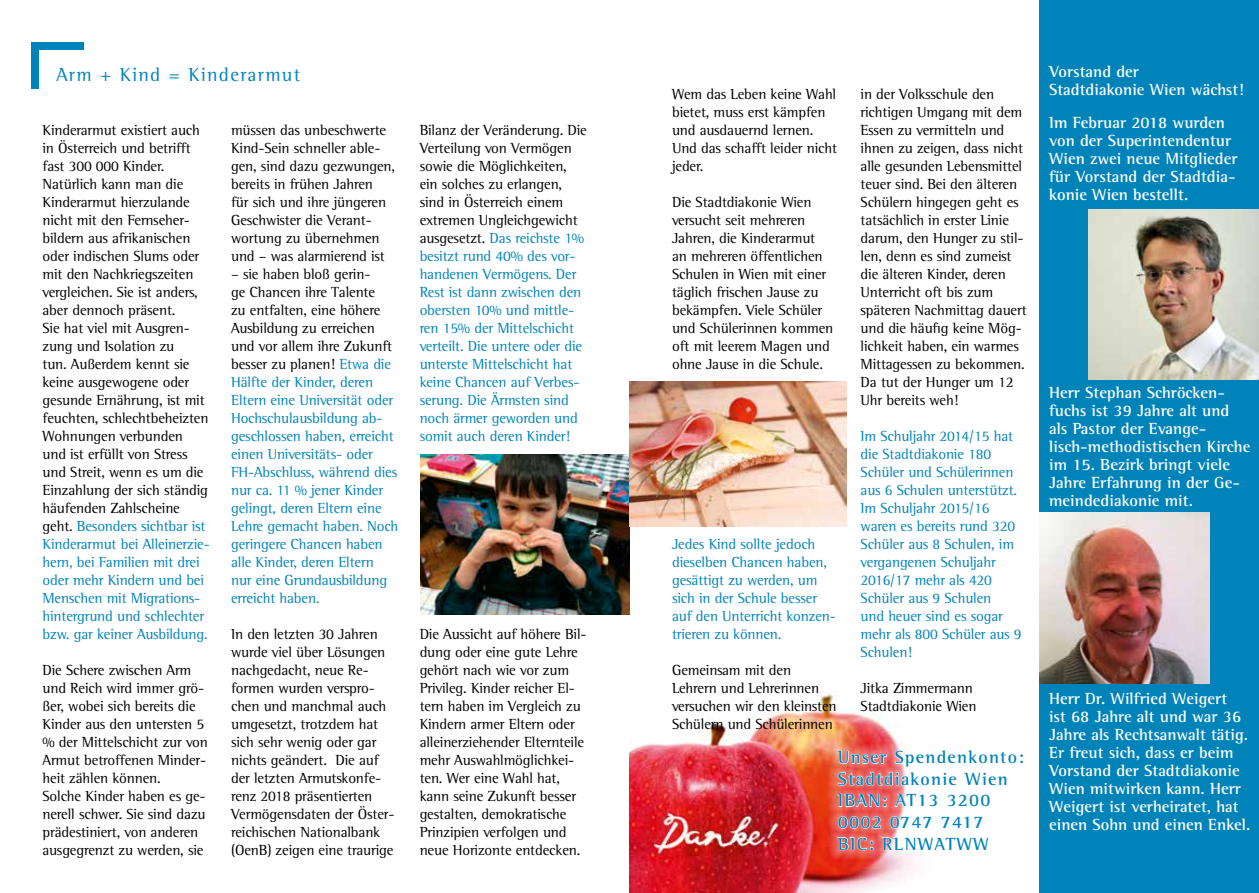
<style>
.page{position:relative;width:1259px;height:893px;background:#fff}
.page>*{position:absolute;margin:0;border:0;box-sizing:border-box;transform-origin:0 0}
.t1{font:19.5px "Rotis Semi Serif Std";letter-spacing:.07em;color:#0083b9}
.t2{font:700 18px/21.6px "Rotis Semi Serif Std";letter-spacing:.07em;color:#0083b9}
.t3{font:700 16.5px/18px "Rotis Semi Serif Std";color:#fff}
.t4{font:15px/18px "Rotis Semi Serif Std";letter-spacing:-.01em;color:#000}
.t5{font:15px/18px "Rotis Semi Serif Std";letter-spacing:-.01em;color:#0083b9}
.s1{color:#0083b9}
.s2{color:#000}
</style>
<div class="page">
<img style="left:629px;top:693px;width:285px;height:200px">
<div style="left:31px;top:42px;width:8px;height:47px;background:#0083b9"></div>
<div style="left:32px;top:42px;width:52px;height:8px;background:#0083b9"></div>
<div style="left:1039px;top:0;width:220px;height:893px;background:#0083b9"></div>
<div style="left:827px;top:739px;width:207px;height:121px;background:#fff;opacity:.75"></div>
<svg style="left:837px;top:750px;width:186px;height:57px"></svg>
<svg style="left:838px;top:816px;width:43px;height:13px"></svg>
<svg style="left:890px;top:816px;width:42px;height:13px"></svg>
<svg style="left:941px;top:816px;width:42px;height:13px"></svg>
<svg style="left:837px;top:836px;width:36px;height:15px"></svg>
<svg style="left:881px;top:835px;width:108px;height:20px"></svg>
<img style="left:1089px;top:209px;width:170px;height:170px">
<img style="left:1039px;top:513px;width:170px;height:170px">
<img style="left:420px;top:454px;width:209px;height:160px">
<img style="left:629px;top:382px;width:217px;height:145px">
<h1 class="t1" style="left:56px;top:63px;width:245px">Arm + Kind = Kinderarmut</h1>
<p class="t4" style="left:43px;top:121px;width:169px">Kinderarmut existiert auch in Österreich und betrifft fast 300 000 Kinder.<br>Natürlich kann man die<br>Kinderarmut hierzulande nicht mit den Fernseher&shy;bildern aus afrikanischen oder indischen Slums oder mit den Nachkriegszeiten vergleichen. Sie ist anders, aber dennoch präsent.<br>Sie hat viel mit Ausgren&shy;zung und Isolation zu<br>tun. Außerdem kennt sie keine ausgewogene oder gesunde Ernährung, ist mit feuchten, schlechtbeheizten<br>Wohnungen verbunden und ist erfüllt von Stress und Streit, wenn es um die<br>Einzahlung der sich ständig häufenden Zahlscheine geht. <span class="s1">Besonders sichtbar ist<br>Kinderarmut bei Alleinerzie&shy;hern, bei Familien mit drei oder mehr Kindern und bei<br>Menschen mit Migrations&shy;hintergrund und schlechter bzw. gar keiner Ausbildung.</span></p>
<p class="t4" style="left:43px;top:661px;width:167px">Die Schere zwischen Arm und Reich wird immer grö&shy;ßer, wobei sich bereits die<br>Kinder aus den untersten 5 % der Mittelschicht zur von<br>Armut betroffenen Minder&shy;heit zählen können.<br>Solche Kinder haben es ge&shy;nerell schwer. Sie sind dazu prädestiniert, von anderen ausgegrenzt zu werden, sie</p>
<p class="t4" style="left:231px;top:121px;width:166px">müssen das unbeschwerte<br>Kind-Sein schneller able&shy;gen, sind dazu gezwungen, bereits in frühen Jahren<br>für sich und ihre jüngeren<br>Geschwister die Verant&shy;wortung zu übernehmen und – was alarmierend ist</p>
<p class="t5" style="left:231px;top:265px;width:169px"><span class="s2">– sie haben bloß gerin-<br>ge Chancen ihre Talente<br>zu entfalten, eine höhere<br>Ausbildung zu erreichen und vor allem ihre Zukunft besser zu planen!</span> Etwa die<br>Hälfte der Kinder, deren<br>Eltern eine Universität oder<br>Hochschulausbildung ab&shy;geschlossen haben, erreicht einen Universitäts- oder<br>FH-Abschluss, während dies nur ca. 11 % jener Kinder gelingt, deren Eltern eine<br>Lehre gemacht haben. Noch geringere Chancen haben alle Kinder, deren Eltern<br>nur eine Grundausbildung erreicht haben.</p>
<p class="t4" style="left:231px;top:625px;width:165px">In den letzten 30 Jahren wurde viel über Lösungen nachgedacht, neue Re&shy;formen wurden verspro&shy;chen und manchmal auch umgesetzt, trotzdem hat sich sehr wenig oder gar nichts geändert. Die auf der letzten Armutskonfe&shy;renz 2018 präsentierten<br>Vermögensdaten der Öster&shy;reichischen Nationalbank (OenB) zeigen eine traurige</p>
<p class="t5" style="left:420px;top:121px;width:169px"><span class="s2">Bilanz der Veränderung. Die<br>Verteilung von Vermögen sowie die Möglichkeiten, ein solches zu erlangen, sind in Österreich einem extremen Ungleichgewicht ausgesetzt.</span> Das reichste 1% besitzt rund 40% des vor&shy;handenen Vermögens. Der<br>Rest ist dann zwischen den obersten 10% und mittle&shy;ren 15% der Mittelschicht verteilt. Die untere oder die unterste Mittelschicht hat keine Chancen auf Verbes&shy;serung. Die Ärmsten sind noch ärmer geworden und somit auch deren Kinder!</p>
<p class="t4" style="left:420px;top:625px;width:168px">Die Aussicht auf höhere Bil&shy;dung oder eine gute Lehre gehört nach wie vor zum<br>Privileg. Kinder reicher El&shy;tern haben im Vergleich zu<br>Kindern armer Eltern oder alleinerziehender Elternteile mehr Auswahlmöglichkei&shy;ten. Wer eine Wahl hat, kann seine Zukunft besser gestalten, demokratische<br>Prinzipien verfolgen und neue Horizonte entdecken.</p>
<p class="t4" style="left:672px;top:85px;width:166px">Wem das Leben keine Wahl bietet, muss erst kämpfen und ausdauernd lernen.<br>Und das schafft leider nicht jeder.</p>
<p class="t4" style="left:672px;top:193px;width:163px">Die Stadtdiakonie Wien versucht seit mehreren<br>Jahren, die Kinderarmut an mehreren öffentlichen<br>Schulen in Wien mit einer täglich frischen Jause zu bekämpfen. Viele Schüler und Schülerinnen kommen oft mit leerem Magen und ohne Jause in die Schule.</p>
<p class="t5" style="left:672px;top:535px;width:165px">Jedes Kind sollte jedoch dieselben Chancen haben, gesättigt zu werden, um sich in der Schule besser auf den Unterricht konzen&shy;trieren zu können.</p>
<p class="t4" style="left:672px;top:661px;width:166px">Gemeinsam mit den<br>Lehrern und Lehrerinnen versuchen wir den kleinsten<br>Schülern und Schülerinnen</p>
<p class="t4" style="left:860px;top:85px;width:168px">in der Volksschule den richtigen Umgang mit dem<br>Essen zu vermitteln und ihnen zu zeigen, dass nicht alle gesunden Lebensmittel teuer sind. Bei den älteren<br>Schülern hingegen geht es tatsächlich in erster Linie darum, den Hunger zu stil&shy;len, denn es sind zumeist die älteren Kinder, deren<br>Unterricht oft bis zum späteren Nachmittag dauert und die häufig keine Mög&shy;lichkeit haben, ein warmes<br>Mittagessen zu bekommen.<br>Da tut der Hunger um 12<br>Uhr bereits weh!</p>
<p class="t5" style="left:860px;top:427px;width:163px">Im Schuljahr 2014/15 hat die Stadtdiakonie 180<br>Schüler und Schülerinnen aus 6 Schulen unterstützt.<br>Im Schuljahr 2015/16 waren es bereits rund 320<br>Schüler aus 8 Schulen, im vergangenen Schuljahr<br>2016/17 mehr als 420<br>Schüler aus 9 Schulen<br>und heuer sind es sogar mehr als 800 Schüler aus 9<br>Schulen!</p>
<p class="t4" style="left:860px;top:679px;width:117px">Jitka Zimmermann<br>Stadtdiakonie Wien</p>
<p class="t2" style="left:838px;top:746px;width:188px">Unser Spendenkonto:<br>Stadtdiakonie Wien<br>IBAN: AT13 3200<br>0002 0747 7417<br>BIC: RLNWATWW</p>
<p class="t3" style="left:1049px;top:62px;width:196px">Vorstand der<br>Stadtdiakonie Wien wächst!</p>
<p class="t3" style="left:1049px;top:113px;width:190px">Im Februar 2018 wurden von der Superintendentur<br>Wien zwei neue Mitglieder für Vorstand der Stadtdia&shy;konie Wien bestellt.</p>
<p class="t3" style="left:1049px;top:383px;width:203px">Herr Stephan Schröcken&shy;fuchs ist 39 Jahre alt und als Pastor der Evange&shy;lisch-methodistischen Kirche im 15. Bezirk bringt viele<br>Jahre Erfahrung in der Ge&shy;meindediakonie mit.</p>
<p class="t3" style="left:1049px;top:689px;width:203px">Herr Dr. Wilfried Weigert<br>ist 68 Jahre alt und war 36<br>Jahre als Rechtsanwalt tätig.<br>Er freut sich, dass er beim<br>Vorstand der Stadtdiakonie<br>Wien mitwirken kann. Herr<br>Weigert ist verheiratet, hat einen Sohn und einen Enkel.</p>
</div>
